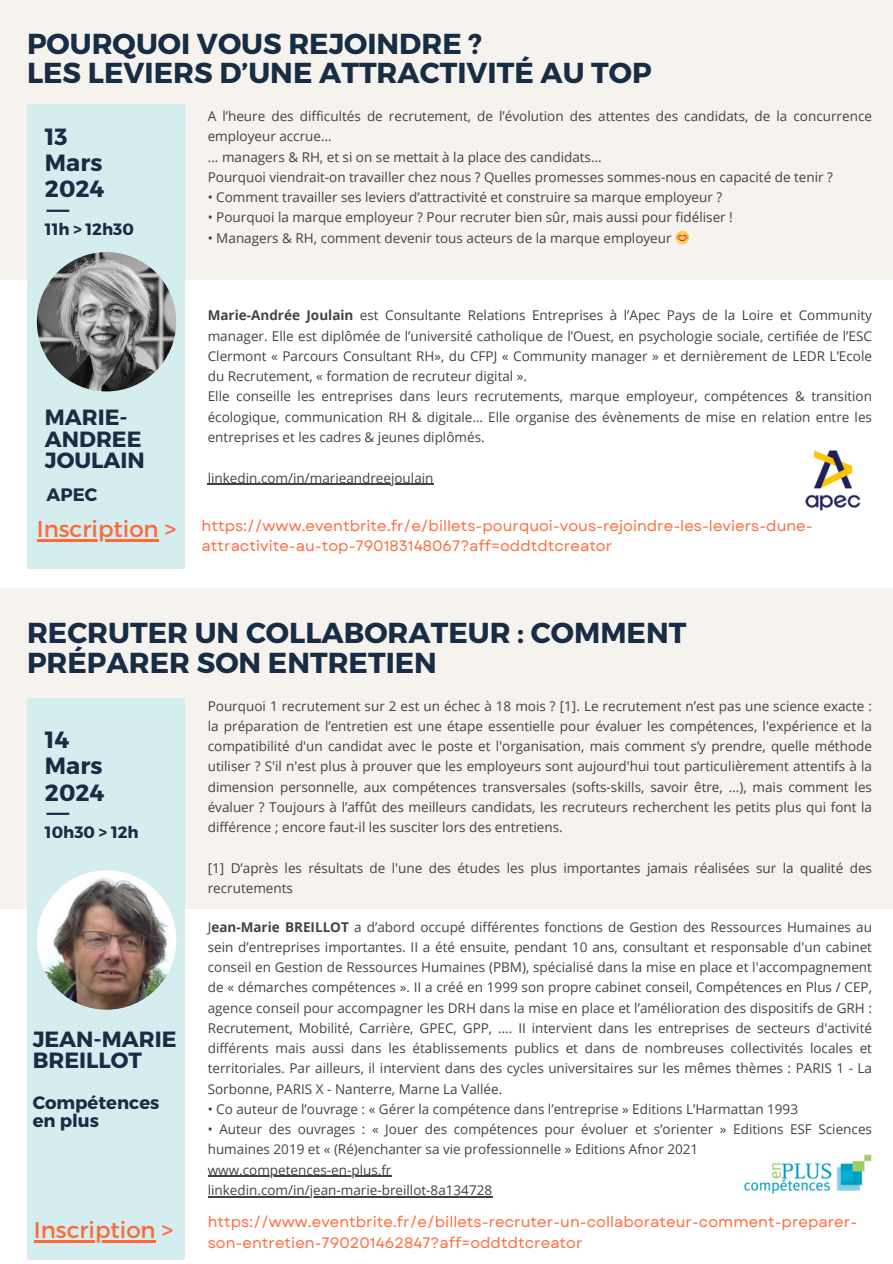
<style>
.page{position:relative;width:893px;height:1264px;background:#fff}
.page>*{position:absolute;margin:0;border:0;box-sizing:border-box;transform-origin:0 0}
.t1{font:700 28.8px/29.5px "Montserrat";color:#172d45}
.t2{font:700 23.4px "Montserrat";color:#172d45}
.t3{font:22.8px "Montserrat";color:#ff693a}
.t4{font:700 22.05px/21.3px "Montserrat";color:#172d45}
.t5{font:700 18px/18px "Montserrat";color:#172d45}
.t6{font:700 16.35px "Montserrat";color:#172d45}
.t7{font:15px/20.2px "Garet";color:#ff693a}
.t8{font:13.5px/20.2px "Open Sans";color:#40443f;text-align:justify}
.s1{font-weight:700}
</style>
<div class="page">
<div style="left:0;top:0;width:892px;height:280px;background:#f6f2ed"></div>
<div style="left:27px;top:104px;width:157px;height:464px;background:#d4eef0"></div>
<hr style="left:46px;top:210px;width:23px;height:2px;background:#172d45">
<img style="left:37px;top:252px;width:139px;height:139px;border-radius:50%">
<div style="left:0;top:587px;width:892px;height:321px;background:#f6f2ed"></div>
<img style="left:805px;top:450px;width:56px;height:61px">
<hr style="left:208px;top:483px;width:225px;height:2px;background:#40443f">
<hr style="left:208px;top:1175px;width:183px;height:1px;background:#40443f">
<hr style="left:208px;top:1195px;width:284px;height:2px;background:#40443f">
<div style="left:27px;top:698px;width:157px;height:561px;background:#d4eef0"></div>
<hr style="left:46px;top:812px;width:23px;height:3px;background:#172d45">
<img style="left:37px;top:870px;width:139px;height:139px;border-radius:50%">
<img style="left:743px;top:1154px;width:128px;height:39px">
<hr style="left:37px;top:539px;width:122px;height:3px;background:#ff693a">
<hr style="left:34px;top:1239px;width:122px;height:3px;background:#ff693a">
<p class="t1" style="left:27px;top:27px;width:456px">POURQUOI VOUS REJOINDRE ?</p>
<p class="t1" style="left:27px;top:57px;width:626px">LES LEVIERS D’UNE ATTRACTIVITÉ AU TOP</p>
<p class="t2" style="left:45px;top:121px;width:24px">13</p>
<p class="t2" style="left:45px;top:147px;width:59px">Mars</p>
<p class="t2" style="left:45px;top:174px;width:61px">2024</p>
<p class="t6" style="left:45px;top:219px;width:90px">11h &gt; 12h30</p>
<p class="t4" style="left:45px;top:405px;width:98px">MARIE-<br>ANDREE</p>
<p class="t4" style="left:45px;top:448px;width:101px">JOULAIN</p>
<p class="t8" style="left:208px;top:106px;width:665px">A l’heure des difficultés de recrutement, de l’évolution des attentes des candidats, de la concurrence employeur accrue…</p>
<p class="t8" style="left:208px;top:146px;width:395px">... managers &amp; RH, et si on se mettait à la place des candidats…</p>
<p class="t8" style="left:208px;top:166px;width:626px">Pourquoi viendrait-on travailler chez nous ? Quelles promesses sommes-nous en capacité de tenir ?</p>
<p class="t8" style="left:208px;top:187px;width:516px">• Comment travailler ses leviers d’attractivité et construire sa marque employeur ?</p>
<p class="t8" style="left:208px;top:207px;width:526px">• Pourquoi la marque employeur ? Pour recruter bien sûr, mais aussi pour fidéliser !</p>
<p class="t8" style="left:208px;top:227px;width:465px">• Managers &amp; RH, comment devenir tous acteurs de la marque employeur</p>
<p class="t8" style="left:208px;top:305px;width:665px"><span class="s1">Marie-Andrée Joulain</span> est Consultante Relations Entreprises à l’Apec Pays de la Loire et Community manager. Elle est diplômée de l’université catholique de l’Ouest, en psychologie sociale, certifiée de l’ESC Clermont « Parcours Consultant RH», du CFPJ « Community manager » et dernièrement de LEDR L’Ecole du Recrutement, « formation de recruteur digital ».</p>
<p class="t8" style="left:208px;top:386px;width:665px">Elle conseille les entreprises dans leurs recrutements, marque employeur, compétences &amp; transition écologique, communication RH &amp; digitale… Elle organise des évènements de mise en relation entre les entreprises et les cadres &amp; jeunes diplômés.</p>
<p class="t8" style="left:208px;top:467px;width:227px">linkedin.com/in/marieandreejoulain</p>
<p class="t5" style="left:47px;top:485px;width:52px">APEC</p>
<p class="t3" style="left:37px;top:514px;width:141px">Inscription &gt;</p>
<p class="t7" style="left:201px;top:515px;width:612px">https://www.eventbrite.fr/e/billets-pourquoi-vous-rejoindre-les-leviers-dune&shy;attractivite-au-top-790183148067?aff=oddtdtcreator</p>
<p class="t1" style="left:27px;top:617px;width:660px">RECRUTER UN COLLABORATEUR : COMMENT<br>PRÉPARER SON ENTRETIEN</p>
<p class="t2" style="left:45px;top:724px;width:26px">14</p>
<p class="t2" style="left:45px;top:750px;width:59px">Mars</p>
<p class="t2" style="left:45px;top:777px;width:61px">2024</p>
<p class="t6" style="left:45px;top:821px;width:95px">10h30 &gt; 12h</p>
<p class="t4" style="left:33px;top:1027px;width:145px">JEAN-MARIE<br>BREILLOT</p>
<p class="t5" style="left:33px;top:1092px;width:128px">Compétences en plus</p>
<p class="t8" style="left:208px;top:695px;width:665px">Pourquoi 1 recrutement sur 2 est un échec à 18 mois ? [1]. Le recrutement n’est pas une science exacte : la préparation de l’entretien est une étape essentielle pour évaluer les compétences, l'expérience et la compatibilité d'un candidat avec le poste et l'organisation, mais comment s’y prendre, quelle méthode utiliser ? S'il n'est plus à prouver que les employeurs sont aujourd'hui tout particulièrement attentifs à la dimension personnelle, aux compétences transversales (softs-skills, savoir être, …), mais comment les évaluer ? Toujours à l’affût des meilleurs candidats, les recruteurs recherchent les petits plus qui font la différence ; encore faut-il les susciter lors des entretiens.</p>
<p class="t8" style="left:208px;top:857px;width:665px">[1] D’après les résultats de l'une des études les plus importantes jamais réalisées sur la qualité des recrutements</p>
<p class="t8" style="left:208px;top:916px;width:665px">J<span class="s1">ean-Marie BREILLOT</span> a d’abord occupé différentes fonctions de Gestion des Ressources Humaines au sein d’entreprises importantes. II a été ensuite, pendant 10 ans, consultant et responsable d'un cabinet conseil en Gestion de Ressources Humaines (PBM), spécialisé dans la mise en place et l'accompagnement de « démarches compétences ». II a créé en 1999 son propre cabinet conseil, Compétences en Plus / CEP, agence conseil pour accompagner les DRH dans la mise en place et l’amélioration des dispositifs de GRH :<br>Recrutement, Mobilité, Carrière, GPEC, GPP, …. II intervient dans les entreprises de secteurs d'activité différents mais aussi dans les établissements publics et dans de nombreuses collectivités locales et territoriales. Par ailleurs, il intervient dans des cycles universitaires sur les mêmes thèmes : PARIS 1 - La Sorbonne, PARIS X - Nanterre, Marne La Vallée.</p>
<p class="t8" style="left:208px;top:1098px;width:591px">• Co auteur de l’ouvrage : « Gérer la compétence dans l’entreprise » Editions L’Harmattan 1993</p>
<p class="t8" style="left:208px;top:1118px;width:665px">• Auteur des ouvrages : « Jouer des compétences pour évoluer et s’orienter » Editions ESF Sciences humaines 2019 et « (Ré)enchanter sa vie professionnelle » Editions Afnor 2021</p>
<p class="t8" style="left:208px;top:1159px;width:185px">www.competences-en-plus.fr</p>
<p class="t8" style="left:208px;top:1179px;width:286px">linkedin.com/in/jean-marie-breillot-8a134728</p>
<p class="t3" style="left:34px;top:1214px;width:141px">Inscription &gt;</p>
<p class="t7" style="left:208px;top:1212px;width:651px">https://www.eventbrite.fr/e/billets-recruter-un-collaborateur-comment-preparer&shy;son-entretien-790201462847?aff=oddtdtcreator</p>
</div>
